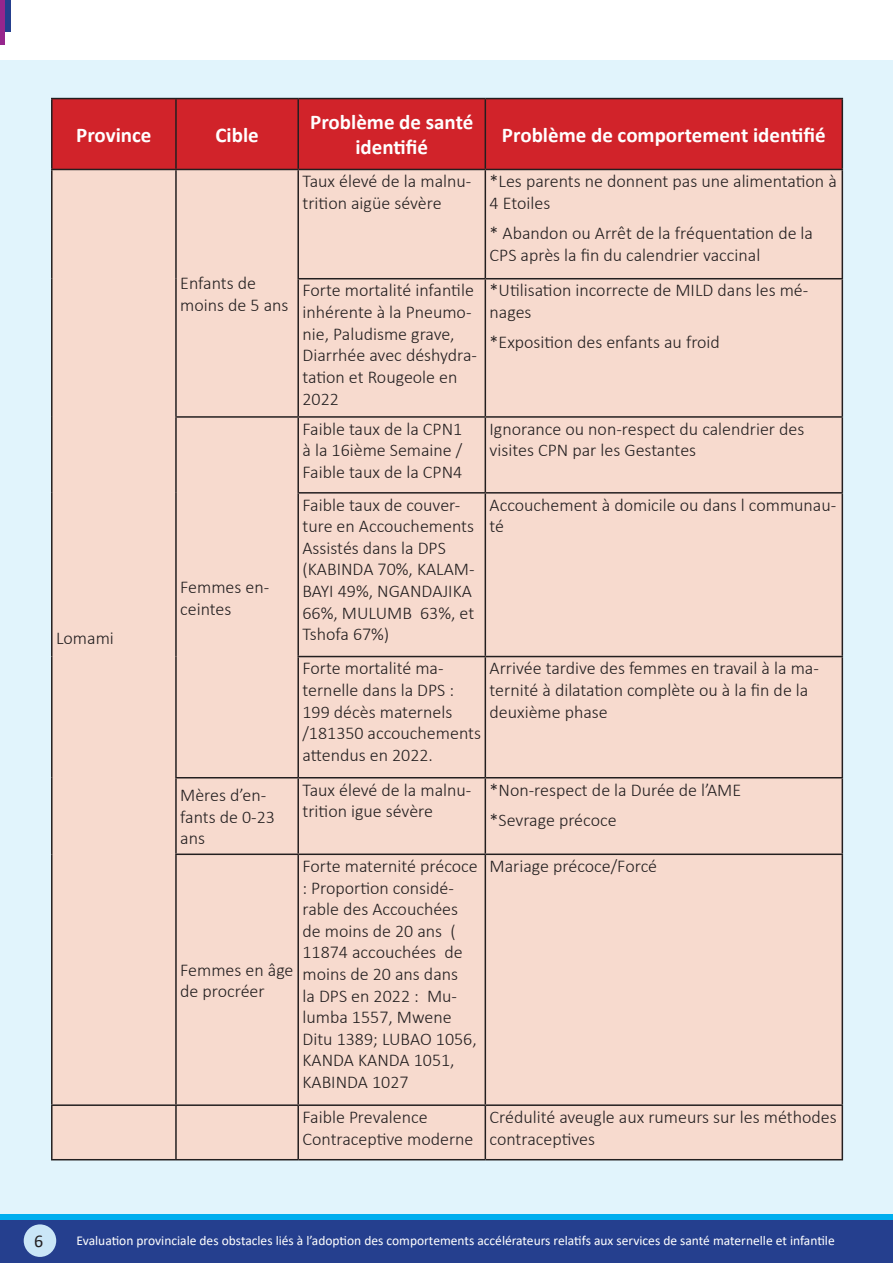
<style>
.page{position:relative;width:893px;height:1263px;background:#fff}
.page>*{position:absolute;margin:0;border:0;box-sizing:border-box;transform-origin:0 0}
.titre_tableau{font:700 21px/25.2px "Calibri";color:#fff;text-align:center}
.texte_tablo{font:300 18px/21.6px "Calibri";color:#231f20}
.t1{font:18px "Calibri";color:#231f20}
.t2{font:13.5px "Calibri";color:#fff}
</style>
<div class="page">
<div style="left:0;top:61px;width:893px;height:1182px;background:#e1f4fc"></div>
<div style="left:0;top:1220px;width:893px;height:43px;background:#253f8e"></div>
<div style="left:24px;top:1224px;width:32px;height:33px;background:#cae6f7;border-radius:50%"></div>
<div style="left:0;top:1214px;width:893px;height:6px;background:#00aeef"></div>
<div style="left:5px;top:0;width:6px;height:32px;background:#253f8e"></div>
<div style="left:0;top:0;width:5px;height:45px;background:#96268d"></div>
<div style="left:53px;top:99px;width:789px;height:70px;background:#d1232a"></div>
<div style="left:53px;top:170px;width:789px;height:989px;background:#f7dace"></div>
<hr style="left:51px;top:98px;width:125px;height:1px;background:#231f20">
<hr style="left:51px;top:99px;width:2px;height:70px;background:#231f20">
<hr style="left:176px;top:98px;width:122px;height:1px;background:#231f20">
<hr style="left:175px;top:99px;width:2px;height:70px;background:#231f20">
<hr style="left:298px;top:98px;width:187px;height:1px;background:#231f20">
<hr style="left:297px;top:99px;width:2px;height:70px;background:#231f20">
<hr style="left:485px;top:98px;width:358px;height:1px;background:#231f20">
<hr style="left:485px;top:99px;width:1px;height:70px;background:#231f20">
<hr style="left:842px;top:99px;width:1px;height:70px;background:#231f20">
<hr style="left:51px;top:169px;width:125px;height:1px;background:#231f20">
<hr style="left:176px;top:169px;width:122px;height:1px;background:#231f20">
<hr style="left:298px;top:169px;width:187px;height:1px;background:#231f20">
<hr style="left:485px;top:169px;width:358px;height:1px;background:#231f20">
<hr style="left:51px;top:170px;width:2px;height:109px;background:#231f20">
<hr style="left:51px;top:279px;width:2px;height:138px;background:#231f20">
<hr style="left:51px;top:417px;width:2px;height:76px;background:#231f20">
<hr style="left:51px;top:493px;width:2px;height:163px;background:#231f20">
<hr style="left:51px;top:656px;width:2px;height:122px;background:#231f20">
<hr style="left:51px;top:778px;width:2px;height:76px;background:#231f20">
<hr style="left:51px;top:854px;width:2px;height:250px;background:#231f20">
<hr style="left:175px;top:170px;width:2px;height:109px;background:#231f20">
<hr style="left:175px;top:279px;width:2px;height:137px;background:#231f20">
<hr style="left:297px;top:170px;width:2px;height:108px;background:#231f20">
<hr style="left:485px;top:170px;width:1px;height:108px;background:#231f20">
<hr style="left:842px;top:170px;width:1px;height:108px;background:#231f20">
<hr style="left:297px;top:278px;width:188px;height:1px;background:#231f20">
<hr style="left:297px;top:279px;width:2px;height:137px;background:#231f20">
<hr style="left:485px;top:278px;width:358px;height:1px;background:#231f20">
<hr style="left:485px;top:279px;width:1px;height:137px;background:#231f20">
<hr style="left:842px;top:279px;width:1px;height:137px;background:#231f20">
<hr style="left:175px;top:416px;width:123px;height:2px;background:#231f20">
<hr style="left:175px;top:418px;width:2px;height:75px;background:#231f20">
<hr style="left:175px;top:493px;width:2px;height:163px;background:#231f20">
<hr style="left:175px;top:656px;width:2px;height:121px;background:#231f20">
<hr style="left:298px;top:416px;width:187px;height:2px;background:#231f20">
<hr style="left:297px;top:418px;width:2px;height:74px;background:#231f20">
<hr style="left:485px;top:416px;width:358px;height:2px;background:#231f20">
<hr style="left:485px;top:418px;width:1px;height:74px;background:#231f20">
<hr style="left:842px;top:418px;width:1px;height:74px;background:#231f20">
<hr style="left:297px;top:492px;width:188px;height:2px;background:#231f20">
<hr style="left:297px;top:494px;width:2px;height:162px;background:#231f20">
<hr style="left:485px;top:492px;width:358px;height:2px;background:#231f20">
<hr style="left:485px;top:494px;width:1px;height:162px;background:#231f20">
<hr style="left:842px;top:494px;width:1px;height:162px;background:#231f20">
<hr style="left:297px;top:656px;width:188px;height:1px;background:#231f20">
<hr style="left:297px;top:657px;width:2px;height:120px;background:#231f20">
<hr style="left:485px;top:656px;width:358px;height:1px;background:#231f20">
<hr style="left:485px;top:657px;width:1px;height:120px;background:#231f20">
<hr style="left:842px;top:657px;width:1px;height:120px;background:#231f20">
<hr style="left:175px;top:777px;width:123px;height:1px;background:#231f20">
<hr style="left:175px;top:778px;width:2px;height:75px;background:#231f20">
<hr style="left:298px;top:777px;width:187px;height:1px;background:#231f20">
<hr style="left:297px;top:778px;width:2px;height:75px;background:#231f20">
<hr style="left:485px;top:777px;width:358px;height:1px;background:#231f20">
<hr style="left:485px;top:778px;width:1px;height:75px;background:#231f20">
<hr style="left:842px;top:778px;width:1px;height:75px;background:#231f20">
<hr style="left:175px;top:853px;width:123px;height:2px;background:#231f20">
<hr style="left:175px;top:855px;width:2px;height:249px;background:#231f20">
<hr style="left:298px;top:853px;width:187px;height:2px;background:#231f20">
<hr style="left:297px;top:855px;width:2px;height:249px;background:#231f20">
<hr style="left:485px;top:853px;width:358px;height:2px;background:#231f20">
<hr style="left:485px;top:855px;width:1px;height:249px;background:#231f20">
<hr style="left:842px;top:855px;width:1px;height:249px;background:#231f20">
<hr style="left:51px;top:1104px;width:125px;height:2px;background:#231f20">
<hr style="left:51px;top:1106px;width:2px;height:53px;background:#231f20">
<hr style="left:176px;top:1104px;width:122px;height:2px;background:#231f20">
<hr style="left:175px;top:1106px;width:2px;height:53px;background:#231f20">
<hr style="left:298px;top:1104px;width:187px;height:2px;background:#231f20">
<hr style="left:297px;top:1106px;width:2px;height:53px;background:#231f20">
<hr style="left:485px;top:1104px;width:358px;height:2px;background:#231f20">
<hr style="left:485px;top:1106px;width:1px;height:53px;background:#231f20">
<hr style="left:842px;top:1106px;width:1px;height:53px;background:#231f20">
<hr style="left:51px;top:1159px;width:125px;height:1px;background:#231f20">
<hr style="left:176px;top:1159px;width:122px;height:1px;background:#231f20">
<hr style="left:298px;top:1159px;width:187px;height:1px;background:#231f20">
<hr style="left:485px;top:1159px;width:358px;height:1px;background:#231f20">
<p class="titre_tableau" style="left:76px;top:122px;width:77px">Province</p>
<p class="titre_tableau" style="left:215px;top:122px;width:45px">Cible</p>
<p class="texte_tablo" style="left:180px;top:272px;width:110px">Enfants de moins de 5 ans</p>
<p class="texte_tablo" style="left:56px;top:627px;width:59px">Lomami</p>
<p class="texte_tablo" style="left:180px;top:576px;width:91px">Femmes en&shy;ceintes</p>
<p class="titre_tableau" style="left:310px;top:109px;width:165px">Problème de santé identifié</p>
<p class="titre_tableau" style="left:502px;top:122px;width:325px">Problème de comportement identifié</p>
<p class="texte_tablo" style="left:302px;top:170px;width:170px">Taux élevé de la malnu&shy;trition aigüe sévère</p>
<p class="texte_tablo" style="left:490px;top:170px;width:349px">*Les parents ne donnent pas une alimentation à<br>4 Etoiles</p>
<p class="texte_tablo" style="left:490px;top:222px;width:325px">* Abandon ou Arrêt de la fréquentation de la<br>CPS après la fin du calendrier vaccinal</p>
<p class="texte_tablo" style="left:302px;top:280px;width:176px">Forte mortalité infantile inhérente à la Pneumo&shy;nie, Paludisme grave,<br>Diarrhée avec déshydra&shy;tation et Rougeole en<br>2022</p>
<p class="texte_tablo" style="left:490px;top:280px;width:320px">*Utilisation incorrecte de MILD dans les mé&shy;nages</p>
<p class="texte_tablo" style="left:490px;top:331px;width:232px">*Exposition des enfants au froid</p>
<p class="texte_tablo" style="left:302px;top:418px;width:161px;text-align:justify">Faible taux de la CPN1 à la 16ième Semaine / Faible taux de la CPN4</p>
<p class="texte_tablo" style="left:490px;top:418px;width:316px">Ignorance ou non-respect du calendrier des visites CPN par les Gestantes</p>
<p class="texte_tablo" style="left:302px;top:494px;width:174px">Faible taux de couver&shy;ture en Accouchements<br>Assistés dans la DPS (KABINDA 70%, KALAM-<br>BAYI 49%, NGANDAJIKA<br>66%, MULUMB 63%, et<br>Tshofa 67%)</p>
<p class="texte_tablo" style="left:490px;top:494px;width:348px">Accouchement à domicile ou dans l communau&shy;té</p>
<p class="texte_tablo" style="left:302px;top:657px;width:180px">Forte mortalité ma&shy;ternelle dans la DPS :<br>199 décès maternels /181350 accouchements attendus en 2022.</p>
<p class="texte_tablo" style="left:490px;top:657px;width:331px">Arrivée tardive des femmes en travail à la ma&shy;ternité à dilatation complète ou à la fin de la deuxième phase</p>
<p class="texte_tablo" style="left:180px;top:784px;width:96px">Mères d’en&shy;fants de 0-23 ans</p>
<p class="texte_tablo" style="left:302px;top:778px;width:170px">Taux élevé de la malnu&shy;trition igue sévère</p>
<p class="texte_tablo" style="left:490px;top:778px;width:253px">*Non-respect de la Durée de l’AME</p>
<p class="texte_tablo" style="left:490px;top:809px;width:129px">*Sevrage précoce</p>
<p class="texte_tablo" style="left:180px;top:959px;width:115px">Femmes en âge de procréer</p>
<p class="texte_tablo" style="left:302px;top:855px;width:177px">Forte maternité précoce : Proportion considé&shy;rable des Accouchées de moins de 20 ans (<br>11874 accouchées de moins de 20 ans dans<br>la DPS en 2022 : Mu&shy;lumba 1557, Mwene<br>Ditu 1389; LUBAO 1056,<br>KANDA KANDA 1051,<br>KABINDA 1027</p>
<p class="texte_tablo" style="left:490px;top:855px;width:169px">Mariage précoce/Forcé</p>
<p class="texte_tablo" style="left:302px;top:1106px;width:173px">Faible Prevalence<br>Contraceptive moderne</p>
<p class="texte_tablo" style="left:490px;top:1106px;width:349px">Crédulité aveugle aux rumeurs sur les méthodes contraceptives</p>
<p class="t1" style="left:34px;top:1229px;width:11px">6</p>
<p class="t2" style="left:77px;top:1231px;width:760px">Evaluation provinciale des obstacles liés à l’adoption des comportements accélérateurs relatifs aux services de santé maternelle et infantile</p>
</div>
